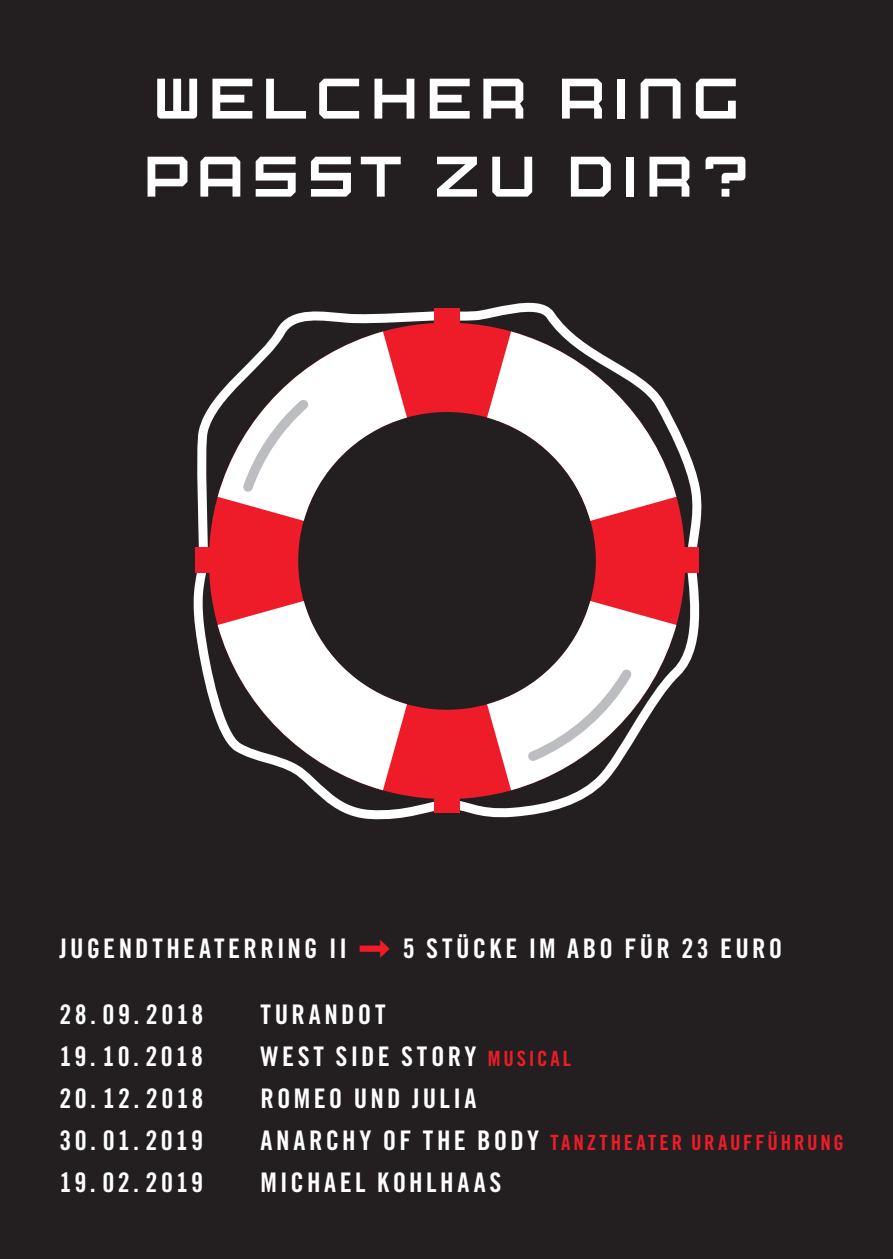
<style>
.page{position:relative;width:893px;height:1259px;background:#231f20}
.page>*{position:absolute;margin:0;border:0;box-sizing:border-box;transform-origin:0 0}
.t1{font:60px/78px "Nova";letter-spacing:-.01em;color:#fff}
.t2{font:700 27px "Tatjana Condensed";letter-spacing:.12em;color:#fff}
.t3{font:700 21px "Tatjana Condensed";letter-spacing:.135em;color:#ee1c28}
.s1{font-family:"Tatjana";color:#ee1c28}
.s2{font-size:21px;color:#ee1c28}
.s3{font-size:27px;color:#fff}
</style>
<div class="page">
<svg style="left:193px;top:302px;width:509px;height:518px"></svg>
<svg style="left:209px;top:323px;width:476px;height:476px"></svg>
<svg style="left:218px;top:331px;width:458px;height:459px"></svg>
<div style="left:434px;top:308px;width:26px;height:18px;background:#ee1c28"></div>
<div style="left:434px;top:797px;width:26px;height:15px;background:#ee1c28"></div>
<div style="left:684px;top:547px;width:15px;height:26px;background:#ee1c28"></div>
<div style="left:195px;top:547px;width:15px;height:26px;background:#ee1c28"></div>
<svg style="left:236px;top:391px;width:81px;height:108px;background:#d9d8d8"></svg>
<svg style="left:520px;top:661px;width:120px;height:108px"></svg>
<h1 class="t1" style="left:140px;top:58px;width:615px">WELCHER RING<br>PASST ZU DIR?</h1>
<p class="t2" style="left:60px;top:931px;width:724px">JUGENDTHEATERRING II <span class="s1">∆</span> 5 STÜCKE IM ABO FÜR 23 EURO</p>
<p class="t2" style="left:60px;top:997px;width:180px">28. 09. 2018 T</p>
<p class="t2" style="left:275px;top:997px;width:112px">URANDOT</p>
<p class="t2" style="left:60px;top:1039px;width:145px">19. 10. 2018</p>
<p class="t2" style="left:261px;top:1039px;width:312px">WEST SIDE STORY <span class="s2">MUSICAL</span></p>
<p class="t2" style="left:60px;top:1081px;width:182px">20. 12. 2018 R</p>
<p class="t2" style="left:277px;top:1081px;width:201px">OMEO UND JULIA</p>
<p class="t2" style="left:60px;top:1123px;width:145px">30. 01. 2019</p>
<p class="t3" style="left:261px;top:1129px;width:585px"><span class="s3">ANARCHY OF THE BODY</span> TANZTHEATER U RAUFFÜHRUNG</p>
<p class="t2" style="left:60px;top:1165px;width:183px">19. 02. 2019 M</p>
<p class="t2" style="left:280px;top:1165px;width:223px">ICHAEL KOHLHAAS</p>
</div>
